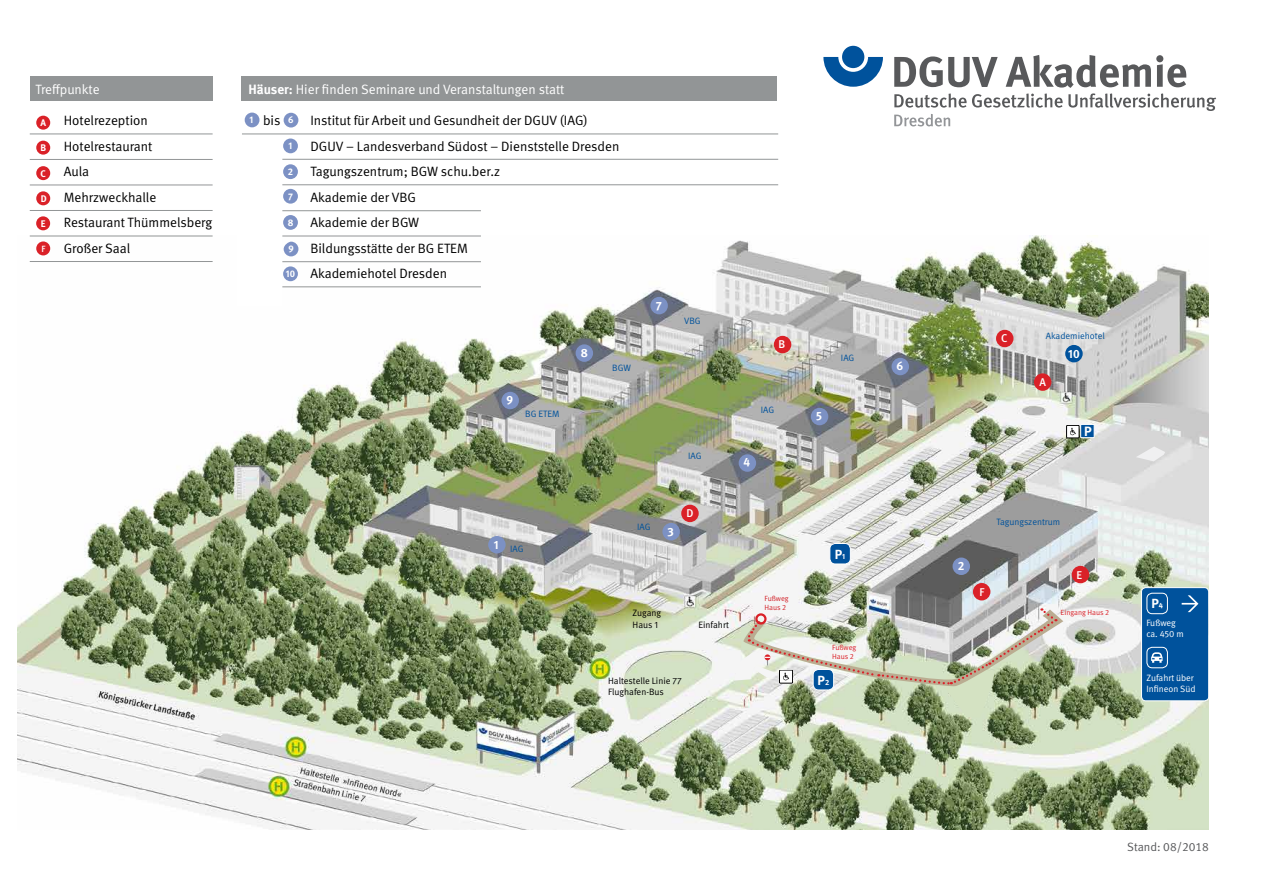
<style>
.page{position:relative;width:1263px;height:893px;background:#fff}
.page>*{position:absolute;margin:0;border:0;box-sizing:border-box;transform-origin:0 0}
.t1{font:13.5px/25.5px "DGUV Meta";color:#000}
.t2{font:13.5px "DGUV Meta";color:#fff}
.t3{font:700 13.5px "DGUV Meta";color:#fff}
.t4{font:700 13.2px "DGUV Meta";color:#fff}
.t5{font:12px "DGUV Meta";color:#58595b}
.t6{font:700 12px "DGUV Meta";color:#fff}
.t7{font:500 11.25px "DGUV Meta";color:#fff}
.t8{font:700 9.6px "DGUV Meta";color:#fff}
.t9{font:9.15px "DGUV Meta";color:#00529c}
.t10{font:9.15px/11.1px "DGUV Meta";color:#000}
.t11{font:9.15px/10.9px "DGUV Meta";color:#fff}
.t12{font:9px "DGUV Meta";color:#000}
.t13{font:500 9px "DGUV Meta";color:#fff}
.t14{font:7.5px/9px "DGUV Meta";color:#da2128}
.t15{font:7.5px/9px "DGUV Meta";letter-spacing:-.005em;color:#d2232a}
.s1{font-weight:700}
.s2{font-size:7.5px}
</style>
<div class="page">
<svg style="left:823px;top:57px;width:60px;height:30px"></svg>
<div style="left:842px;top:46px;width:22px;height:22px;background:#00529c;border-radius:50%"></div>
<svg style="left:894px;top:55px;width:322px;height:71px"></svg>
<img style="left:17px;top:235px;width:1192px;height:594px">
<svg style="left:1136px;top:446px;width:29px;height:15px"></svg>
<div style="left:1066px;top:425px;width:13px;height:13px;background:#fff"></div>
<div style="left:1066px;top:425px;width:13px;height:13px;border:1px solid #000"></div>
<svg style="left:1070px;top:428px;width:6px;height:7px"></svg>
<div style="left:891px;top:358px;width:18px;height:17px;background:#7c91c4;border-radius:50%"></div>
<div style="left:488px;top:536px;width:18px;height:17px;background:#7c91c4;border-radius:50%"></div>
<div style="left:952px;top:557px;width:18px;height:18px;background:#7c91c4;border-radius:50%"></div>
<div style="left:662px;top:523px;width:18px;height:17px;background:#7c91c4;border-radius:50%"></div>
<div style="left:501px;top:392px;width:18px;height:17px;background:#7c91c4;border-radius:50%"></div>
<div style="left:576px;top:344px;width:17px;height:18px;background:#7c91c4;border-radius:50%"></div>
<div style="left:650px;top:297px;width:18px;height:17px;background:#7c91c4;border-radius:50%"></div>
<div style="left:739px;top:454px;width:17px;height:18px;background:#7c91c4;border-radius:50%"></div>
<div style="left:811px;top:408px;width:17px;height:17px;background:#7c91c4;border-radius:50%"></div>
<div style="left:1065px;top:345px;width:18px;height:17px;background:#00529c;border-radius:50%"></div>
<div style="left:1034px;top:373px;width:17px;height:18px;background:#da2128;border-radius:50%"></div>
<div style="left:973px;top:583px;width:17px;height:17px;background:#da2128;border-radius:50%"></div>
<div style="left:996px;top:330px;width:17px;height:17px;background:#da2128;border-radius:50%"></div>
<div style="left:681px;top:505px;width:18px;height:17px;background:#da2128;border-radius:50%"></div>
<div style="left:774px;top:336px;width:17px;height:17px;background:#da2128;border-radius:50%"></div>
<div style="left:1072px;top:566px;width:17px;height:17px;background:#da2128;border-radius:50%"></div>
<svg style="left:734px;top:608px;width:329px;height:109px"></svg>
<div style="left:1081px;top:424px;width:13px;height:14px;background:#00529c"></div>
<div style="left:1080px;top:424px;width:14px;height:14px;border:1px solid #fff"></div>
<div style="left:1141px;top:588px;width:68px;height:113px;background:#00529c;border-radius:4px"></div>
<div style="left:1141px;top:587px;width:68px;height:114px;border:1px solid #fff;border-radius:4px"></div>
<svg style="left:1182px;top:595px;width:16px;height:17px"></svg>
<div style="left:830px;top:543px;width:20px;height:21px;background:#00529c;border-radius:5px"></div>
<div style="left:829px;top:543px;width:22px;height:21px;border:1px solid #fff;border-radius:5px"></div>
<div style="left:813px;top:669px;width:21px;height:21px;background:#00529c;border-radius:5px"></div>
<div style="left:813px;top:669px;width:21px;height:21px;border:1px solid #fff;border-radius:5px"></div>
<div style="left:1146px;top:593px;width:22px;height:21px;border:1px solid #fff;border-radius:5px"></div>
<div style="left:1146px;top:647px;width:22px;height:21px;border:1px solid #fff;border-radius:5px"></div>
<svg style="left:1151px;top:652px;width:11px;height:11px"></svg>
<hr style="left:30px;top:134px;width:183px;height:1px;background:#929596">
<hr style="left:30px;top:159px;width:183px;height:1px;background:#929596">
<hr style="left:30px;top:185px;width:183px;height:1px;background:#929596">
<hr style="left:30px;top:210px;width:183px;height:1px;background:#929596">
<hr style="left:30px;top:236px;width:183px;height:1px;background:#929596">
<hr style="left:30px;top:261px;width:183px;height:1px;background:#929596">
<div style="left:30px;top:76px;width:183px;height:25px;background:#929596"></div>
<div style="left:36px;top:116px;width:14px;height:14px;background:#da2128;border-radius:50%"></div>
<div style="left:36px;top:141px;width:14px;height:14px;background:#da2128;border-radius:50%"></div>
<div style="left:36px;top:166px;width:14px;height:14px;background:#da2128;border-radius:50%"></div>
<div style="left:245px;top:113px;width:14px;height:14px;background:#7c91c4;border-radius:50%"></div>
<div style="left:284px;top:113px;width:14px;height:15px;background:#7c91c4;border-radius:50%"></div>
<div style="left:283px;top:139px;width:15px;height:14px;background:#7c91c4;border-radius:50%"></div>
<div style="left:283px;top:164px;width:15px;height:15px;background:#7c91c4;border-radius:50%"></div>
<div style="left:283px;top:189px;width:15px;height:15px;background:#7c91c4;border-radius:50%"></div>
<div style="left:283px;top:215px;width:15px;height:15px;background:#7c91c4;border-radius:50%"></div>
<div style="left:36px;top:191px;width:14px;height:14px;background:#da2128;border-radius:50%"></div>
<div style="left:36px;top:216px;width:14px;height:14px;background:#da2128;border-radius:50%"></div>
<div style="left:283px;top:266px;width:15px;height:15px;background:#7c91c4;border-radius:50%"></div>
<div style="left:36px;top:241px;width:14px;height:14px;background:#da2128;border-radius:50%"></div>
<div style="left:284px;top:242px;width:14px;height:14px;background:#7c91c4;border-radius:50%"></div>
<div style="left:238px;top:136px;width:44px;height:170px;background:#fff"></div>
<div style="left:241px;top:76px;width:536px;height:25px;background:#929596"></div>
<hr style="left:242px;top:134px;width:536px;height:1px;background:#929596">
<hr style="left:282px;top:159px;width:496px;height:1px;background:#929596">
<hr style="left:282px;top:185px;width:496px;height:1px;background:#929596">
<hr style="left:282px;top:210px;width:199px;height:1px;background:#929596">
<hr style="left:282px;top:236px;width:199px;height:1px;background:#929596">
<hr style="left:282px;top:261px;width:199px;height:1px;background:#929596">
<hr style="left:282px;top:287px;width:199px;height:1px;background:#929596">
<p class="t2" style="left:35px;top:81px;width:66px">Treffpunkte</p>
<p class="t8" style="left:40px;top:117px;width:7px">A</p>
<p class="t8" style="left:41px;top:142px;width:7px">B</p>
<p class="t8" style="left:40px;top:167px;width:7px">C</p>
<p class="t2" style="left:248px;top:82px;width:318px"><span class="s1">Häuser:</span> Hier finden Seminare und Veranstaltungen statt</p>
<p class="t1" style="left:64px;top:108px;width:86px">Hotelrezeption</p>
<p class="t1" style="left:310px;top:108px;width:279px">Institut für Arbeit und Gesundheit der DGUV (IAG)</p>
<p class="t1" style="left:64px;top:133px;width:90px">Hotelrestaurant</p>
<p class="t1" style="left:310px;top:133px;width:310px">DGUV – Landesverband Südost – Dienststelle Dresden</p>
<p class="t1" style="left:64px;top:159px;width:27px">Aula</p>
<p class="t1" style="left:310px;top:159px;width:191px">Tagungszentrum; BGW schu.ber.z</p>
<p class="t1" style="left:64px;top:184px;width:94px">Mehrzweckhalle</p>
<p class="t1" style="left:310px;top:184px;width:107px">Akademie der VBG</p>
<p class="t1" style="left:64px;top:210px;width:150px">Restaurant Thümmelsberg</p>
<p class="t1" style="left:310px;top:210px;width:110px">Akademie der BGW</p>
<p class="t1" style="left:64px;top:235px;width:68px">Großer Saal</p>
<p class="t1" style="left:310px;top:235px;width:159px">Bildungsstätte der BG ETEM<br>Akademiehotel Dresden</p>
<p class="t1" style="left:263px;top:108px;width:19px">bis</p>
<p class="t8" style="left:249px;top:114px;width:5px">1</p>
<p class="t8" style="left:288px;top:114px;width:7px">6</p>
<p class="t8" style="left:289px;top:140px;width:5px">1</p>
<p class="t8" style="left:288px;top:166px;width:7px">2</p>
<p class="t8" style="left:288px;top:190px;width:6px">7</p>
<p class="t8" style="left:288px;top:217px;width:7px">8</p>
<p class="t8" style="left:41px;top:192px;width:7px">D</p>
<p class="t8" style="left:41px;top:218px;width:6px">E</p>
<p class="t13" style="left:42px;top:243px;width:5px">F</p>
<p class="t8" style="left:289px;top:243px;width:7px">9</p>
<p class="t8" style="left:286px;top:268px;width:11px">10</p>
<p class="t6" style="left:506px;top:393px;width:8px">9</p>
<p class="t9" style="left:525px;top:409px;width:36px">BG ETEM</p>
<p class="t6" style="left:581px;top:346px;width:9px">8</p>
<p class="t9" style="left:612px;top:362px;width:20px">BGW</p>
<p class="t6" style="left:656px;top:298px;width:7px">7</p>
<p class="t9" style="left:684px;top:316px;width:18px">VBG</p>
<p class="t9" style="left:688px;top:451px;width:15px">IAG</p>
<p class="t6" style="left:494px;top:537px;width:6px">1</p>
<p class="t9" style="left:510px;top:543px;width:15px">IAG</p>
<p class="t9" style="left:637px;top:521px;width:15px">IAG</p>
<p class="t6" style="left:668px;top:525px;width:8px">3</p>
<p class="t7" style="left:686px;top:507px;width:9px">D</p>
<p class="t7" style="left:778px;top:338px;width:8px">B</p>
<p class="t9" style="left:761px;top:405px;width:15px">IAG</p>
<p class="t6" style="left:743px;top:455px;width:8px">4</p>
<p class="t10" style="left:632px;top:608px;width:30px">Zugang<br>Haus 1</p>
<p class="t10" style="left:698px;top:619px;width:32px">Einfahrt</p>
<p class="t15" style="left:764px;top:594px;width:26px">Fußweg<br>Haus 2</p>
<p class="t10" style="left:608px;top:675px;width:75px">Haltestelle Linie 77<br>Flughafen-Bus</p>
<p class="t9" style="left:841px;top:353px;width:15px">IAG</p>
<p class="t6" style="left:816px;top:409px;width:7px">5</p>
<p class="t4" style="left:835px;top:546px;width:12px">P<span class="s2">1</span></p>
<p class="t14" style="left:832px;top:643px;width:26px">Fußweg<br>Haus 2</p>
<p class="t4" style="left:817px;top:672px;width:13px">P<span class="s2">2</span></p>
<p class="t6" style="left:896px;top:359px;width:8px">6</p>
<p class="t7" style="left:1001px;top:332px;width:8px">C</p>
<p class="t9" style="left:1046px;top:331px;width:60px">Akademiehotel</p>
<p class="t7" style="left:1039px;top:375px;width:8px">A</p>
<p class="t6" style="left:1068px;top:347px;width:13px">10</p>
<p class="t3" style="left:1084px;top:423px;width:9px">P</p>
<p class="t6" style="left:958px;top:559px;width:8px">2</p>
<p class="t9" style="left:996px;top:516px;width:65px">Tagungszentrum</p>
<p class="t7" style="left:979px;top:585px;width:6px">F</p>
<p class="t7" style="left:1076px;top:568px;width:7px">E</p>
<p class="t14" style="left:1060px;top:608px;width:50px">Eingang Haus 2</p>
<p class="t4" style="left:1151px;top:596px;width:13px">P<span class="s2">4</span></p>
<p class="t11" style="left:1146px;top:618px;width:39px">Fußweg ca. 450 m</p>
<p class="t11" style="left:1146px;top:673px;width:51px">Zufahrt über<br>Infineon Süd</p>
<p class="t12" style="left:1161px;top:837px;width:66px">gültig ab 1.1.2016</p>
<p class="t5" style="left:1127px;top:840px;width:83px">Stand: 08/2018</p>
</div>
